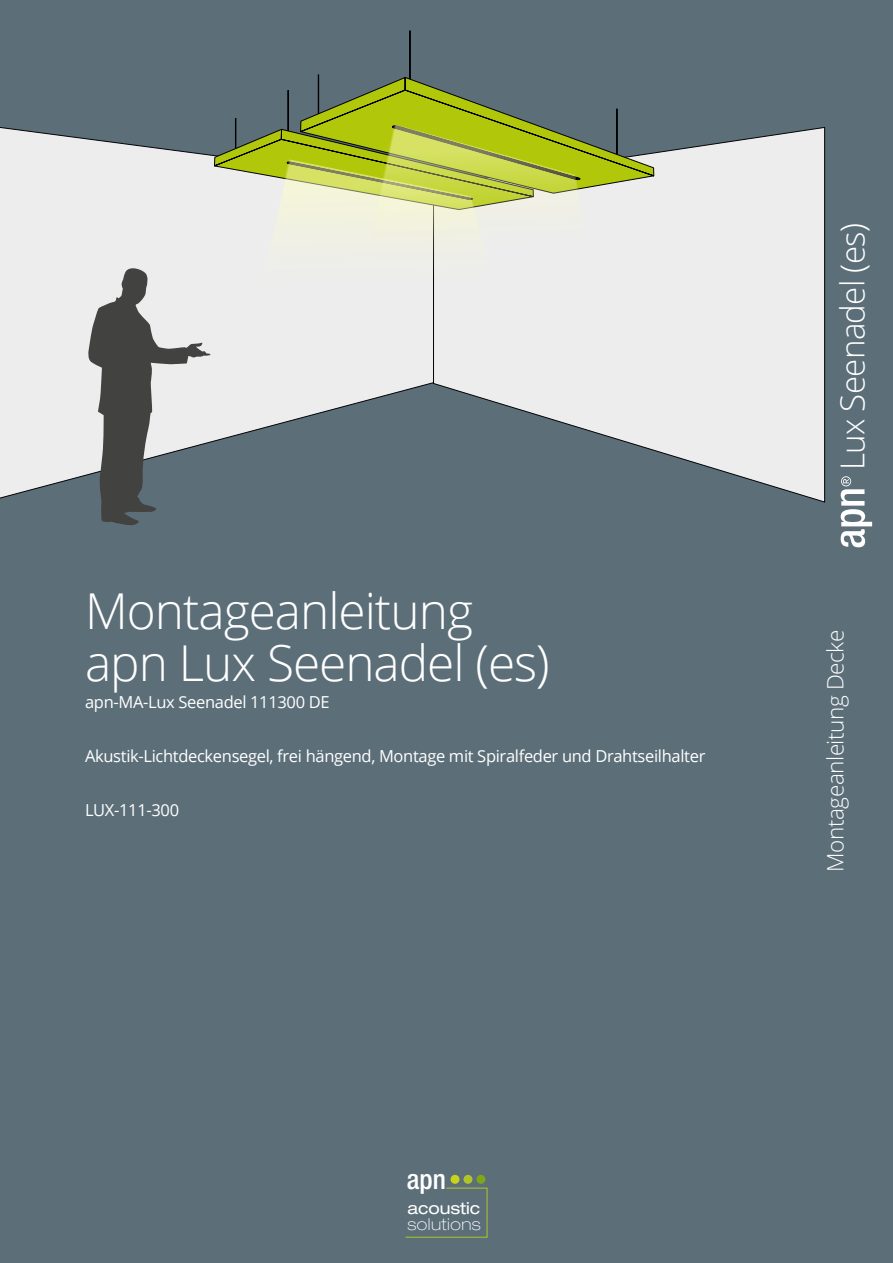
<style>
.page{position:relative;width:893px;height:1263px;background:#5c6f79}
.page>*{position:absolute;margin:0;border:0;box-sizing:border-box;transform-origin:0 0}
.t1{font:300 49.5px/52.5px "Open Sans";letter-spacing:-.02em;color:#fff}
.t2{font:300 33px "Open Sans";letter-spacing:-.02em;color:#fff}
.t3{font:500 condensed 27.45px "Helvetica Neue LT";color:#fff}
.t4{font:300 22.5px "Open Sans";letter-spacing:-.02em;color:#fff}
.t5{font:16.5px "Open Sans";letter-spacing:-.02em;color:#fff}
.t6{font:100 expanded 16.5px "Helvetica Neue LT";letter-spacing:.03em;color:#fff}
.t7{font:expanded 16.5px "Helvetica Neue LT";letter-spacing:-.005em;color:#fff}
</style>
<div class="page">
<svg style="left:0;top:127px;width:218px;height:372px;background:#dfe0e1"></svg>
<svg style="left:629px;top:127px;width:196px;height:376px;background:#dadcdd"></svg>
<svg style="left:87px;top:265px;width:124px;height:260px"></svg>
<div style="left:410px;top:31px;width:1px;height:49px;border:1px solid #000"></div>
<div style="left:318px;top:75px;width:1px;height:49px;border:1px solid #000"></div>
<svg style="left:406px;top:1187px;width:81px;height:50px"></svg>
<div style="left:451px;top:1175px;width:8px;height:9px;background:#c8d419;border-radius:50%"></div>
<div style="left:463px;top:1175px;width:9px;height:9px;background:#afc428;border-radius:50%"></div>
<div style="left:476px;top:1175px;width:9px;height:9px;background:#80a51b;border-radius:50%"></div>
<svg style="left:211px;top:76px;width:447px;height:135px"></svg>
<svg style="left:218px;top:159px;width:100px;height:282px;background:#e1e3d9"></svg>
<svg style="left:318px;top:124px;width:311px;height:320px;background:#cdd2b4"></svg>
<svg style="left:841px;top:476px;width:31px;height:71px"></svg>
<h1 class="t1" style="left:85px;top:583px;width:466px">Montageanleitung apn Lux Seenadel (es)</h1>
<p class="t5" style="left:85px;top:691px;width:246px">apn-MA-Lux Seenadel 111300 DE</p>
<p class="t5" style="left:85px;top:745px;width:622px">Akustik-Lichtdeckensegel, frei hängend, Montage mit Spiralfeder und Drahtseilhalter</p>
<p class="t5" style="left:85px;top:799px;width:96px">LUX-111-300</p>
<h2 class="t2" style="left:830px;top:470px;width:249px;rotate:-90deg">Lux Seenadel (es)</h2>
<h3 class="t4" style="left:820px;top:872px;width:243px;rotate:-90deg">Montageanleitung Decke</h3>
<h3 class="t3" style="left:407px;top:1163px;width:41px">apn</h3>
<p class="t7" style="left:408px;top:1198px;width:74px">acoustic</p>
<p class="t6" style="left:408px;top:1214px;width:75px">solutions</p>
</div>
